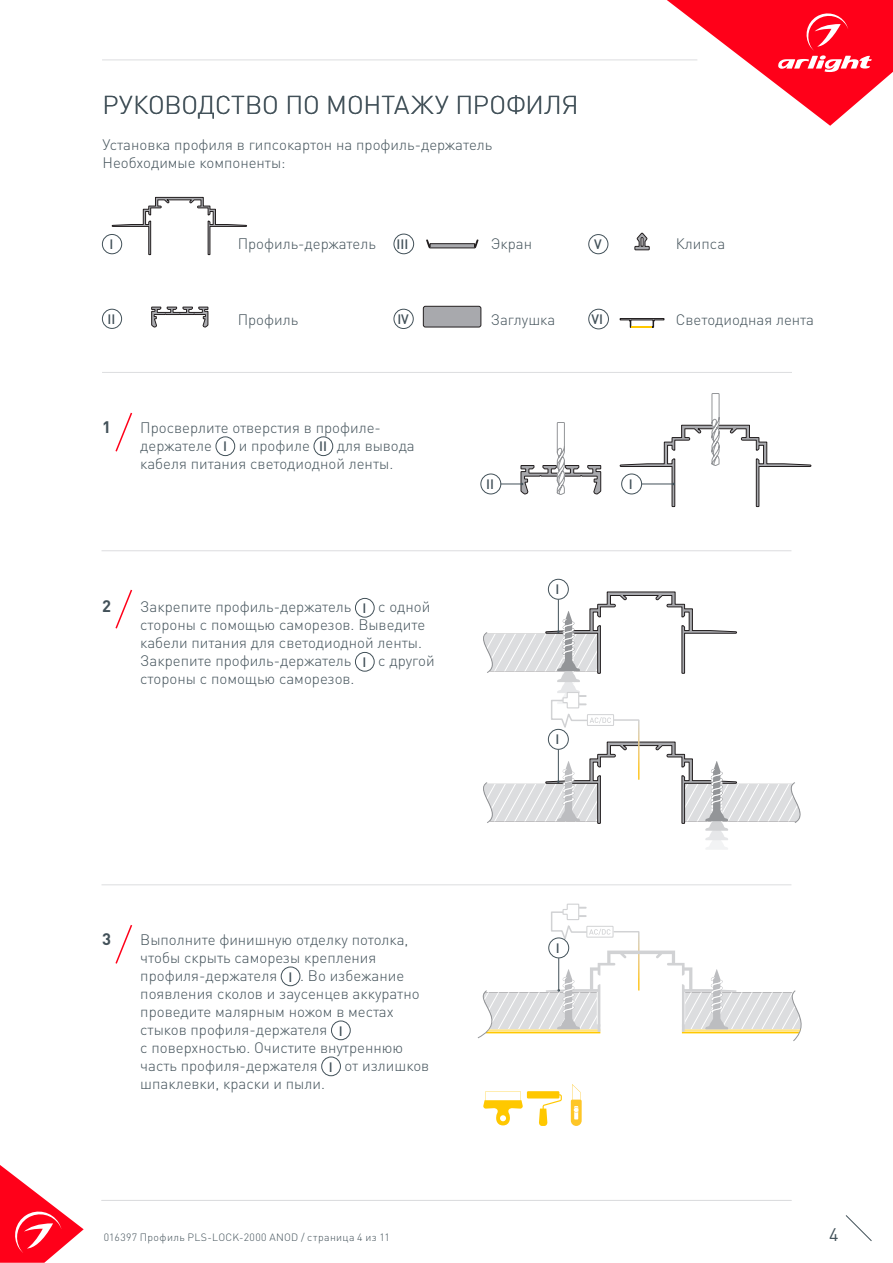
<style>
.page{position:relative;width:893px;height:1263px;background:#fff}
.page>*{position:absolute;margin:0;border:0;box-sizing:border-box;transform-origin:0 0}
.t1{font:300 25.5px "DIN Pro";letter-spacing:-.005em;color:#425159}
.t2{font:18px "DIN Pro";color:#425159}
.t3{font:700 16.5px "DIN Pro";color:#425159}
.t4{font:300 15px/18px "DIN Pro";color:#425159}
.t5{font:500 13.5px "DIN Pro";color:#425159}
.t6{font:300 10.5px "DIN Pro";letter-spacing:.035em;color:#425159}
</style>
<div class="page">
<svg style="left:0;top:1165px;width:84px;height:98px"></svg>
<svg style="left:845px;top:1215px;width:27px;height:26px"></svg>
<svg style="left:667px;top:0;width:226px;height:126px"></svg>
<hr style="left:102px;top:60px;width:595px;height:1px;background:#dcdddf">
<hr style="left:102px;top:1200px;width:689px;height:1px;background:#dcdddf">
<hr style="left:102px;top:372px;width:690px;height:1px;background:#dcdddf">
<div style="left:102px;top:234px;width:20px;height:20px;border:1px solid #425159;border-radius:50%"></div>
<div style="left:102px;top:309px;width:20px;height:20px;border:1px solid #425159;border-radius:50%"></div>
<div style="left:589px;top:309px;width:20px;height:20px;border:1px solid #425159;border-radius:50%"></div>
<div style="left:589px;top:234px;width:19px;height:20px;border:1px solid #425159;border-radius:50%"></div>
<div style="left:394px;top:234px;width:20px;height:20px;border:1px solid #425159;border-radius:50%"></div>
<div style="left:394px;top:309px;width:19px;height:20px;border:1px solid #425159;border-radius:50%"></div>
<hr style="left:102px;top:550px;width:689px;height:1px;background:#dcdddf">
<hr style="left:102px;top:884px;width:689px;height:1px;background:#dcdddf">
<div style="left:216px;top:437px;width:19px;height:19px;border:1px solid #425159;border-radius:50%"></div>
<div style="left:314px;top:437px;width:19px;height:19px;border:1px solid #425159;border-radius:50%"></div>
<div style="left:281px;top:967px;width:19px;height:19px;border:1px solid #425159;border-radius:50%"></div>
<div style="left:331px;top:1021px;width:19px;height:19px;border:1px solid #425159;border-radius:50%"></div>
<div style="left:321px;top:1057px;width:20px;height:19px;border:1px solid #425159;border-radius:50%"></div>
<div style="left:355px;top:598px;width:19px;height:19px;border:1px solid #425159;border-radius:50%"></div>
<div style="left:355px;top:652px;width:19px;height:19px;border:1px solid #425159;border-radius:50%"></div>
<svg style="left:115px;top:412px;width:18px;height:40px"></svg>
<svg style="left:115px;top:589px;width:18px;height:40px"></svg>
<svg style="left:115px;top:925px;width:18px;height:39px"></svg>
<svg style="left:483px;top:1091px;width:79px;height:35px"></svg>
<div style="left:548px;top:579px;width:20px;height:20px;border:1px solid #425159;border-radius:50%"></div>
<div style="left:481px;top:474px;width:20px;height:20px;border:1px solid #425159;border-radius:50%"></div>
<svg style="left:634px;top:233px;width:16px;height:17px"></svg>
<svg style="left:620px;top:318px;width:44px;height:10px"></svg>
<svg style="left:112px;top:197px;width:135px;height:58px"></svg>
<svg style="left:571px;top:1084px;width:11px;height:42px"></svg>
<svg style="left:483px;top:592px;width:318px;height:257px"></svg>
<svg style="left:477px;top:903px;width:325px;height:138px"></svg>
<svg style="left:501px;top:422px;width:100px;height:73px"></svg>
<svg style="left:620px;top:393px;width:191px;height:114px"></svg>
<div style="left:423px;top:306px;width:58px;height:21px;background:#a8a9ad;border-radius:2px"></div>
<div style="left:423px;top:306px;width:58px;height:21px;border:1px solid #231f20;border-radius:2px"></div>
<svg style="left:426px;top:239px;width:52px;height:10px"></svg>
<svg style="left:151px;top:307px;width:57px;height:21px"></svg>
<p class="t1" style="left:103px;top:87px;width:477px">РУКОВОДСТВО ПО МОНТАЖУ ПРОФИЛЯ</p>
<p class="t4" style="left:103px;top:134px;width:391px">Установка профиля в гипсокартон на профиль-держатель</p>
<p class="t4" style="left:103px;top:152px;width:185px">Необходимые компоненты:</p>
<p class="t5" style="left:110px;top:235px;width:5px">I</p>
<p class="t4" style="left:238px;top:233px;width:140px">Профиль-держатель</p>
<p class="t4" style="left:491px;top:233px;width:43px">Экран</p>
<p class="t4" style="left:676px;top:233px;width:51px">Клипса</p>
<p class="t5" style="left:396px;top:235px;width:13px">III</p>
<p class="t5" style="left:594px;top:235px;width:9px">V</p>
<p class="t4" style="left:238px;top:310px;width:62px">Профиль</p>
<p class="t4" style="left:676px;top:310px;width:140px">Светодиодная лента</p>
<p class="t4" style="left:491px;top:310px;width:66px">Заглушка</p>
<p class="t5" style="left:108px;top:310px;width:9px">II</p>
<p class="t5" style="left:591px;top:310px;width:13px">VI</p>
<p class="t5" style="left:397px;top:310px;width:13px">IV</p>
<p class="t3" style="left:102px;top:415px;width:10px">1</p>
<p class="t4" style="left:140px;top:418px;width:242px">Просверлите отверстия в профиле&shy;держателе</p>
<p class="t5" style="left:223px;top:437px;width:5px">I</p>
<p class="t4" style="left:239px;top:436px;width:73px">и профиле</p>
<p class="t5" style="left:319px;top:437px;width:9px">II</p>
<p class="t4" style="left:140px;top:436px;width:276px;text-indent:196px">для вывода кабеля питания светодиодной ленты.</p>
<p class="t3" style="left:102px;top:595px;width:10px">2</p>
<p class="t4" style="left:140px;top:597px;width:213px">Закрепите профиль-держатель</p>
<p class="t5" style="left:363px;top:599px;width:5px">I</p>
<p class="t4" style="left:140px;top:597px;width:291px;text-indent:238px">с одной стороны с помощью саморезов. Выведите кабели питания для светодиодной ленты.<br>Закрепите профиль-держатель</p>
<p class="t5" style="left:363px;top:653px;width:5px">I</p>
<p class="t4" style="left:378px;top:651px;width:58px">с другой</p>
<p class="t4" style="left:140px;top:669px;width:216px">стороны с помощью саморезов.</p>
<p class="t5" style="left:486px;top:475px;width:9px">II</p>
<p class="t5" style="left:629px;top:475px;width:5px">I</p>
<p class="t5" style="left:556px;top:580px;width:5px">I</p>
<p class="t5" style="left:556px;top:730px;width:5px">I</p>
<p class="t3" style="left:102px;top:928px;width:10px">3</p>
<p class="t4" style="left:140px;top:930px;width:270px">Выполните финишную отделку потолка, чтобы скрыть саморезы крепления профиля-держателя</p>
<p class="t4" style="left:140px;top:966px;width:281px;text-indent:160px">. Во избежание появления сколов и заусенцев аккуратно проведите малярным ножом в местах стыков профиля-держателя</p>
<p class="t5" style="left:288px;top:967px;width:5px">I</p>
<p class="t5" style="left:339px;top:1021px;width:5px">I</p>
<p class="t4" style="left:140px;top:1038px;width:264px">с поверхностью. Очистите внутреннюю часть профиля-держателя</p>
<p class="t5" style="left:329px;top:1057px;width:5px">I</p>
<p class="t4" style="left:344px;top:1056px;width:86px">от излишков</p>
<p class="t4" style="left:140px;top:1074px;width:186px">шпаклевки, краски и пыли.</p>
<p class="t5" style="left:556px;top:939px;width:5px">I</p>
<p class="t6" style="left:104px;top:1230px;width:287px">016397 Профиль PLS-LOCK-2000 ANOD / страница 4 из 11</p>
<p class="t2" style="left:829px;top:1222px;width:11px">4</p>
</div>
